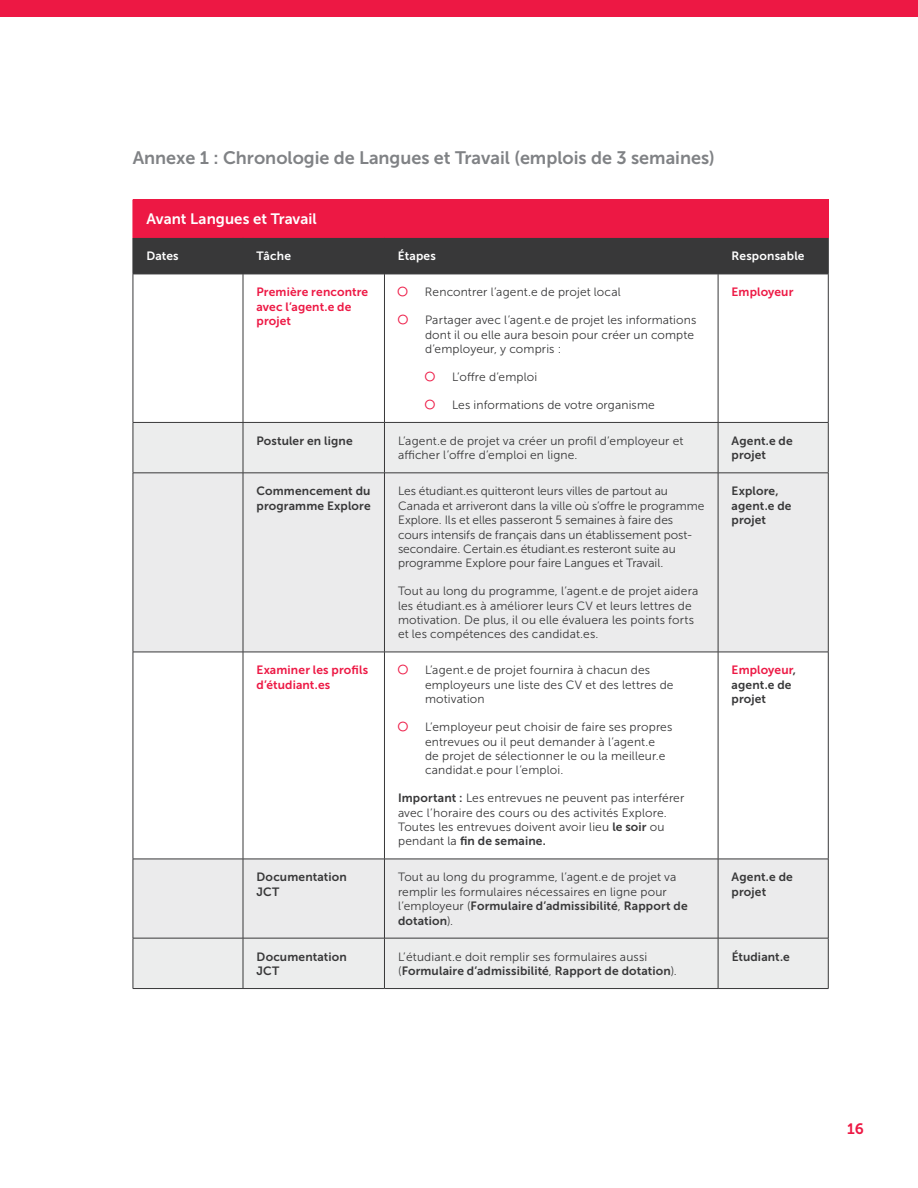
<style>
.page{position:relative;width:918px;height:1188px;background:#fff}
.page>*{position:absolute;margin:0;border:0;box-sizing:border-box;transform-origin:0 0}
.t1{font:18px "Museo Sans 700";color:#808285}
.t2{font:15px "Museo Sans 700";letter-spacing:.005em;color:#fff}
.t3{font:15px "Museo Sans 700";color:#ed1844}
.t4{font:12px/14.4px "Museo Sans 300";letter-spacing:.01em;color:#383839}
.t5{font:12px/14.4px "Museo Sans 700";letter-spacing:.01em;color:#383839}
.t6{font:12px/14.4px "Museo Sans 700";letter-spacing:.01em;color:#ed1844}
.t7{font:12px "Museo Sans 700";letter-spacing:.015em;color:#fff}
.s1{font-family:"Museo Sans 700"}
.s2{font-family:"Museo Sans 300"}
.s3{color:#ed1844}
</style>
<div class="page">
<div style="left:0;top:0;width:918px;height:16px;background:#ed1844"></div>
<div style="left:133px;top:200px;width:695px;height:38px;background:#ed1844"></div>
<div style="left:134px;top:238px;width:694px;height:36px;background:#383839"></div>
<div style="left:134px;top:423px;width:694px;height:565px;background:#eceded"></div>
<svg style="left:134px;top:474px;width:694px;height:464px;fill:#ebebec"></svg>
<hr style="left:133px;top:238px;width:1px;height:36px;background:#383839">
<hr style="left:243px;top:238px;width:1px;height:36px;background:#383839">
<hr style="left:384px;top:238px;width:1px;height:36px;background:#383839">
<hr style="left:718px;top:238px;width:1px;height:36px;background:#383839">
<hr style="left:828px;top:238px;width:1px;height:36px;background:#383839">
<hr style="left:133px;top:274px;width:110px;height:1px;background:#383839">
<hr style="left:243px;top:274px;width:141px;height:1px;background:#383839">
<hr style="left:384px;top:274px;width:334px;height:1px;background:#383839">
<hr style="left:718px;top:274px;width:110px;height:1px;background:#383839">
<hr style="left:133px;top:274px;width:1px;height:148px;background:#383839">
<hr style="left:243px;top:274px;width:1px;height:148px;background:#383839">
<hr style="left:384px;top:274px;width:1px;height:148px;background:#383839">
<hr style="left:718px;top:274px;width:1px;height:148px;background:#383839">
<hr style="left:828px;top:274px;width:1px;height:148px;background:#383839">
<hr style="left:133px;top:422px;width:110px;height:1px;background:#383839">
<hr style="left:133px;top:423px;width:1px;height:50px;background:#383839">
<hr style="left:243px;top:422px;width:141px;height:1px;background:#383839">
<hr style="left:243px;top:423px;width:1px;height:50px;background:#383839">
<hr style="left:384px;top:422px;width:334px;height:1px;background:#383839">
<hr style="left:384px;top:423px;width:1px;height:50px;background:#383839">
<hr style="left:718px;top:422px;width:110px;height:1px;background:#383839">
<hr style="left:718px;top:423px;width:1px;height:50px;background:#383839">
<hr style="left:828px;top:423px;width:1px;height:50px;background:#383839">
<hr style="left:133px;top:473px;width:110px;height:1px;background:#383839">
<hr style="left:133px;top:473px;width:1px;height:179px;background:#383839">
<hr style="left:243px;top:473px;width:141px;height:1px;background:#383839">
<hr style="left:243px;top:473px;width:1px;height:179px;background:#383839">
<hr style="left:384px;top:473px;width:334px;height:1px;background:#383839">
<hr style="left:384px;top:473px;width:1px;height:179px;background:#383839">
<hr style="left:718px;top:473px;width:110px;height:1px;background:#383839">
<hr style="left:718px;top:473px;width:1px;height:179px;background:#383839">
<hr style="left:828px;top:473px;width:1px;height:179px;background:#383839">
<hr style="left:133px;top:652px;width:110px;height:1px;background:#383839">
<hr style="left:133px;top:652px;width:1px;height:207px;background:#383839">
<hr style="left:243px;top:652px;width:141px;height:1px;background:#383839">
<hr style="left:243px;top:652px;width:1px;height:207px;background:#383839">
<hr style="left:384px;top:652px;width:334px;height:1px;background:#383839">
<hr style="left:384px;top:652px;width:1px;height:207px;background:#383839">
<hr style="left:718px;top:652px;width:110px;height:1px;background:#383839">
<hr style="left:718px;top:652px;width:1px;height:207px;background:#383839">
<hr style="left:828px;top:652px;width:1px;height:207px;background:#383839">
<hr style="left:133px;top:859px;width:110px;height:1px;background:#383839">
<hr style="left:133px;top:859px;width:1px;height:79px;background:#383839">
<hr style="left:243px;top:859px;width:141px;height:1px;background:#383839">
<hr style="left:243px;top:859px;width:1px;height:79px;background:#383839">
<hr style="left:384px;top:859px;width:334px;height:1px;background:#383839">
<hr style="left:384px;top:859px;width:1px;height:79px;background:#383839">
<hr style="left:718px;top:859px;width:110px;height:1px;background:#383839">
<hr style="left:718px;top:859px;width:1px;height:79px;background:#383839">
<hr style="left:828px;top:859px;width:1px;height:79px;background:#383839">
<hr style="left:133px;top:938px;width:110px;height:1px;background:#383839">
<hr style="left:133px;top:938px;width:1px;height:50px;background:#383839">
<hr style="left:243px;top:938px;width:141px;height:1px;background:#383839">
<hr style="left:243px;top:938px;width:1px;height:50px;background:#383839">
<hr style="left:384px;top:938px;width:334px;height:1px;background:#383839">
<hr style="left:384px;top:938px;width:1px;height:50px;background:#383839">
<hr style="left:718px;top:938px;width:110px;height:1px;background:#383839">
<hr style="left:718px;top:938px;width:1px;height:50px;background:#383839">
<hr style="left:828px;top:938px;width:1px;height:50px;background:#383839">
<hr style="left:133px;top:988px;width:110px;height:1px;background:#383839">
<hr style="left:243px;top:988px;width:141px;height:1px;background:#383839">
<hr style="left:384px;top:988px;width:334px;height:1px;background:#383839">
<hr style="left:718px;top:988px;width:110px;height:1px;background:#383839">
<hr style="left:133px;top:199px;width:110px;height:1px;background:#ed1844">
<hr style="left:243px;top:199px;width:141px;height:1px;background:#ed1844">
<hr style="left:384px;top:199px;width:334px;height:1px;background:#ed1844">
<hr style="left:718px;top:199px;width:110px;height:1px;background:#ed1844">
<hr style="left:828px;top:200px;width:1px;height:38px;background:#ed1844">
<svg style="left:398px;top:665px;width:10px;height:10px"></svg>
<svg style="left:398px;top:722px;width:10px;height:9px"></svg>
<h1 class="t1" style="left:133px;top:148px;width:584px">Annexe 1 : Chronologie de Langues et Travail (emplois de 3 semaines)</h1>
<p class="t2" style="left:146px;top:211px;width:172px">Avant Langues et Travail</p>
<p class="t7" style="left:146px;top:250px;width:34px">Dates</p>
<p class="t7" style="left:257px;top:250px;width:36px">Tâche</p>
<p class="t7" style="left:398px;top:250px;width:39px">Étapes</p>
<p class="t7" style="left:732px;top:250px;width:74px">Responsable</p>
<p class="t6" style="left:257px;top:285px;width:113px">Première rencontre avec l’agent.e de projet</p>
<p class="t4" style="left:425px;top:285px;width:197px">Rencontrer l’agent.e de projet local</p>
<p class="t6" style="left:732px;top:285px;width:63px">Employeur</p>
<p class="t4" style="left:425px;top:313px;width:273px">Partager avec l’agent.e de projet les informations dont il ou elle aura besoin pour créer un compte d’employeur, y compris :</p>
<p class="t4" style="left:452px;top:370px;width:87px">L’offre d’emploi</p>
<p class="t4" style="left:452px;top:398px;width:204px">Les informations de votre organisme</p>
<p class="t5" style="left:257px;top:434px;width:98px">Postuler en ligne</p>
<p class="t4" style="left:398px;top:434px;width:287px">L’agent.e de projet va créer un profil d’employeur et afficher l’offre d’emploi en ligne.</p>
<p class="t5" style="left:732px;top:434px;width:63px">Agent.e de projet</p>
<p class="t5" style="left:257px;top:484px;width:116px">Commencement du programme Explore</p>
<p class="t4" style="left:398px;top:484px;width:308px">Les étudiant.es quitteront leurs villes de partout au Canada et arriveront dans la ville où s’offre le programme Explore. Ils et elles passeront 5 semaines à faire des cours intensifs de français dans un établissement post&shy;secondaire. Certain.es étudiant.es resteront suite au programme Explore pour faire Langues et Travail.</p>
<p class="t4" style="left:398px;top:584px;width:302px">Tout au long du programme, l’agent.e de projet aidera les étudiant.es à améliorer leurs CV et leurs lettres de motivation. De plus, il ou elle évaluera les points forts et les compétences des candidat.es.</p>
<p class="t5" style="left:732px;top:484px;width:61px">Explore, agent.e de projet</p>
<p class="t6" style="left:257px;top:663px;width:113px">Examiner les profils d’étudiant.es</p>
<p class="t4" style="left:425px;top:663px;width:250px">L’agent.e de projet fournira à chacun des employeurs une liste des CV et des lettres de motivation</p>
<p class="t4" style="left:425px;top:720px;width:249px">L’employeur peut choisir de faire ses propres entrevues ou il peut demander à l’agent.e<br>de projet de sélectionner le ou la meilleur.e candidat.e pour l’emploi.</p>
<p class="t4" style="left:398px;top:791px;width:288px"><span class="s1">Important :</span> Les entrevues ne peuvent pas interférer avec l’horaire des cours ou des activités Explore.<br>Toutes les entrevues doivent avoir lieu <span class="s1">le soir</span> ou</p>
<p class="t5" style="left:398px;top:834px;width:149px"><span class="s2">pendant la</span> fin de semaine.</p>
<p class="t5" style="left:732px;top:663px;width:66px"><span class="s3">Employeur</span>, agent.e de projet</p>
<p class="t5" style="left:257px;top:870px;width:92px">Documentation<br>JCT</p>
<p class="t4" style="left:398px;top:870px;width:280px">Tout au long du programme, l’agent.e de projet va remplir les formulaires nécessaires en ligne pour</p>
<p class="t5" style="left:398px;top:899px;width:291px"><span class="s2">l’employeur (</span>Formulaire d’admissibilité<span class="s2">,</span> Rapport de dotation<span class="s2">).</span></p>
<p class="t5" style="left:732px;top:870px;width:63px">Agent.e de projet</p>
<p class="t5" style="left:257px;top:949px;width:92px">Documentation<br>JCT</p>
<p class="t4" style="left:398px;top:949px;width:251px">L’étudiant.e doit remplir ses formulaires aussi</p>
<p class="t5" style="left:398px;top:964px;width:280px"><span class="s2">(</span>Formulaire d’admissibilité<span class="s2">,</span> Rapport de dotation<span class="s2">).</span></p>
<p class="t5" style="left:732px;top:949px;width:60px">Étudiant.e</p>
<p class="t3" style="left:847px;top:1120px;width:18px">16</p>
</div>
